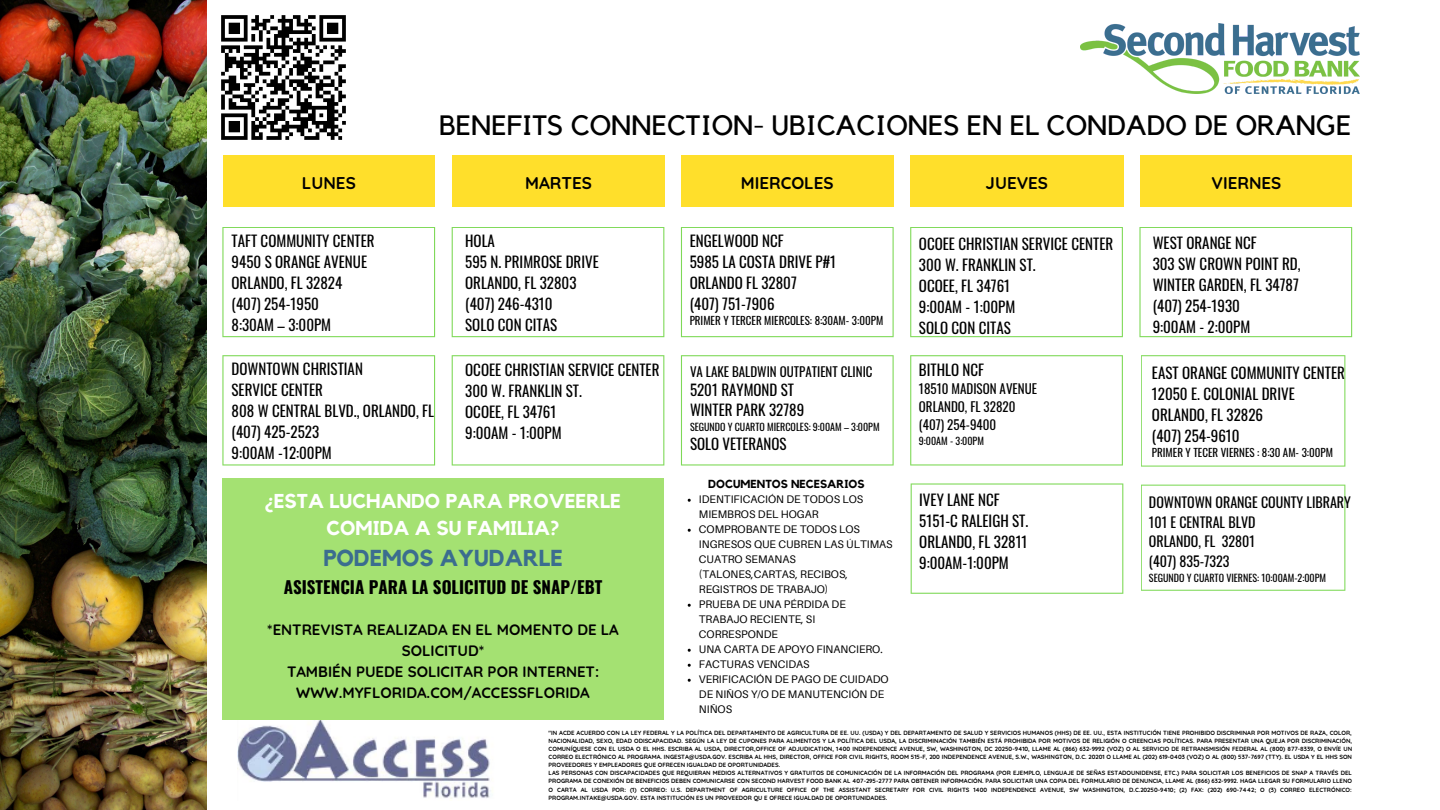
<style>
.page{position:relative;width:1440px;height:810px;background:#fff}
.page>*{position:absolute;margin:0;border:0;box-sizing:border-box;transform-origin:0 0}
.t1{font:27.9px "Kollektif";color:#000}
.t2{font:700 23px "Kollektif";color:#3b6d8f}
.t3{font:700 20px/27.8px "Kollektif";color:#fff;text-align:center}
.t4{font:700 17px "Oswald";color:#000}
.t5{font:700 17px "Quicksand";color:#000}
.t6{font:15px "Oswald";color:#000}
.t7{font:700 15px/21px "Quicksand";color:#000;text-align:center}
.t8{font:14px "Oswald";color:#000}
.t9{font:13px "Oswald";color:#000}
.t10{font:700 11.6px "Kollektif";color:#000}
.t11{font:11px/15px "Aileron";color:#000}
.t12{font:11px "Oswald";color:#000}
.t13{font:10px "Oswald";color:#000}
.t14{font:700 6.1px/8.1px "Quicksand";color:#000;text-align:justify}
</style>
<div class="page">
<svg style="left:222px;top:227px;width:213px;height:110px"></svg>
<div style="left:235px;top:239px;width:188px;height:86px;background:#fff"></div>
<svg style="left:452px;top:227px;width:212px;height:110px"></svg>
<div style="left:464px;top:239px;width:188px;height:86px;background:#fff"></div>
<svg style="left:681px;top:227px;width:213px;height:110px"></svg>
<div style="left:693px;top:239px;width:188px;height:86px;background:#fff"></div>
<svg style="left:910px;top:227px;width:213px;height:110px"></svg>
<div style="left:922px;top:239px;width:189px;height:86px;background:#fff"></div>
<svg style="left:1139px;top:227px;width:213px;height:110px"></svg>
<div style="left:1152px;top:239px;width:188px;height:86px;background:#fff"></div>
<div style="left:223px;top:155px;width:212px;height:51px;background:#ffdf2b"></div>
<div style="left:452px;top:155px;width:213px;height:51px;background:#ffdf2b"></div>
<div style="left:681px;top:155px;width:212px;height:51px;background:#ffdf2b"></div>
<div style="left:910px;top:155px;width:213px;height:51px;background:#ffdf2b"></div>
<div style="left:1141px;top:155px;width:211px;height:51px;background:#ffdf2b"></div>
<svg style="left:222px;top:355px;width:213px;height:111px"></svg>
<div style="left:235px;top:367px;width:188px;height:86px;background:#fff"></div>
<svg style="left:452px;top:355px;width:212px;height:111px"></svg>
<div style="left:464px;top:367px;width:188px;height:86px;background:#fff"></div>
<svg style="left:681px;top:355px;width:213px;height:111px"></svg>
<div style="left:693px;top:367px;width:188px;height:86px;background:#fff"></div>
<svg style="left:910px;top:355px;width:213px;height:111px"></svg>
<div style="left:922px;top:367px;width:189px;height:86px;background:#fff"></div>
<img style="left:237px;top:720px;width:253px;height:79px">
<img style="left:1080px;top:24px;width:279px;height:69px">
<img style="left:0;top:0;width:206px;height:810px">
<div style="left:222px;top:478px;width:442px;height:242px;background:#a4e172"></div>
<img style="left:206px;top:0;width:140px;height:155px">
<svg style="left:911px;top:483px;width:212px;height:111px"></svg>
<div style="left:923px;top:496px;width:188px;height:86px;background:#fff"></div>
<svg style="left:1141px;top:355px;width:204px;height:112px"></svg>
<div style="left:1152px;top:367px;width:182px;height:88px;background:#fff"></div>
<svg style="left:1141px;top:485px;width:204px;height:106px"></svg>
<div style="left:1152px;top:496px;width:182px;height:83px;background:#fff"></div>
<p class="t1" style="left:439px;top:112px;width:914px">BENEFITS CONNECTION- UBICACIONES EN EL CONDADO DE ORANGE</p>
<p class="t5" style="left:302px;top:172px;width:55px">LUNES</p>
<p class="t5" style="left:525px;top:172px;width:68px">MARTES</p>
<p class="t5" style="left:741px;top:172px;width:94px">MIERCOLES</p>
<p class="t5" style="left:986px;top:172px;width:64px">JUEVES</p>
<p class="t5" style="left:1211px;top:172px;width:71px">VIERNES</p>
<p class="t6" style="left:232px;top:230px;width:145px">TAFT COMMUNITY CENTER</p>
<p class="t6" style="left:232px;top:251px;width:137px">9450 S ORANGE AVENUE</p>
<p class="t6" style="left:232px;top:272px;width:112px">ORLANDO, FL 32824</p>
<p class="t6" style="left:232px;top:293px;width:89px">(407) 254-1950</p>
<p class="t6" style="left:232px;top:314px;width:101px">8:30AM – 3:00PM</p>
<p class="t6" style="left:232px;top:357px;width:133px">DOWNTOWN CHRISTIAN</p>
<p class="t6" style="left:232px;top:378px;width:93px">SERVICE CENTER</p>
<p class="t6" style="left:232px;top:399px;width:204px">808 W CENTRAL BLVD., ORLANDO, FL</p>
<p class="t6" style="left:232px;top:420px;width:89px">(407) 425-2523</p>
<p class="t6" style="left:232px;top:441px;width:102px">9:00AM -12:00PM</p>
<p class="t6" style="left:465px;top:229px;width:31px">HOLA</p>
<p class="t6" style="left:465px;top:250px;width:135px">595 N. PRIMROSE DRIVE</p>
<p class="t6" style="left:465px;top:271px;width:113px">ORLANDO, FL 32803</p>
<p class="t6" style="left:465px;top:292px;width:89px">(407) 246-4310</p>
<p class="t6" style="left:465px;top:313px;width:93px">SOLO CON CITAS</p>
<p class="t6" style="left:465px;top:358px;width:196px">OCOEE CHRISTIAN SERVICE CENTER</p>
<p class="t6" style="left:465px;top:379px;width:118px">300 W. FRANKLIN ST.</p>
<p class="t6" style="left:465px;top:400px;width:93px">OCOEE, FL 34761</p>
<p class="t6" style="left:465px;top:421px;width:98px">9:00AM - 1:00PM</p>
<p class="t3" style="left:265px;top:488px;width:357px">¿ESTA LUCHANDO PARA PROVEERLE<br>COMIDA A SU FAMILIA?</p>
<p class="t2" style="left:323px;top:548px;width:241px">PODEMOS AYUDARLE</p>
<p class="t4" style="left:284px;top:574px;width:320px">ASISTENCIA PARA LA SOLICITUD DE SNAP/EBT</p>
<p class="t7" style="left:267px;top:619px;width:353px">*ENTREVISTA REALIZADA EN EL MOMENTO DE LA<br>SOLICITUD*</p>
<p class="t7" style="left:287px;top:661px;width:314px">TAMBIÉN PUEDE SOLICITAR POR INTERNET:<br>WWW.MYFLORIDA.COM/ACCESSFLORIDA</p>
<p class="t6" style="left:690px;top:229px;width:96px">ENGELWOOD NCF</p>
<p class="t6" style="left:690px;top:250px;width:148px">5985 LA COSTA DRIVE P#1</p>
<p class="t6" style="left:690px;top:271px;width:109px">ORLANDO FL 32807</p>
<p class="t6" style="left:690px;top:292px;width:86px">(407) 751-7906</p>
<p class="t12" style="left:690px;top:312px;width:195px">PRIMER Y TERCER MIERCOLES: 8:30AM- 3:00PM</p>
<p class="t9" style="left:690px;top:361px;width:184px">VA LAKE BALDWIN OUTPATIENT CLINIC</p>
<p class="t6" style="left:690px;top:378px;width:106px">5201 RAYMOND ST</p>
<p class="t6" style="left:690px;top:398px;width:116px">WINTER PARK 32789</p>
<p class="t13" style="left:690px;top:419px;width:191px">SEGUNDO Y CUARTO MIERCOLES: 9:00AM – 3:00PM</p>
<p class="t6" style="left:690px;top:432px;width:98px">SOLO VETERANOS</p>
<p class="t10" style="left:708px;top:479px;width:158px">DOCUMENTOS NECESARIOS</p>
<p class="t11" style="left:699px;top:492px;width:166px">IDENTIFICACIÓN DE TODOS LOS<br>MIEMBROS DEL HOGAR</p>
<p class="t11" style="left:699px;top:522px;width:195px">COMPROBANTE DE TODOS LOS<br>INGRESOS QUE CUBREN LAS ÚLTIMAS<br>CUATRO SEMANAS (TALONES,CARTAS, RECIBOS,<br>REGISTROS DE TRABAJO)</p>
<p class="t11" style="left:699px;top:597px;width:148px">PRUEBA DE UNA PÉRDIDA DE<br>TRABAJO RECIENTE, SI<br>CORRESPONDE</p>
<p class="t11" style="left:699px;top:642px;width:185px">UNA CARTA DE APOYO FINANCIERO.</p>
<p class="t11" style="left:699px;top:657px;width:112px">FACTURAS VENCIDAS</p>
<p class="t11" style="left:699px;top:672px;width:191px">VERIFICACIÓN DE PAGO DE CUIDADO<br>DE NIÑOS Y/O DE MANUTENCIÓN DE<br>NIÑOS</p>
<p class="t6" style="left:919px;top:232px;width:196px">OCOEE CHRISTIAN SERVICE CENTER</p>
<p class="t6" style="left:919px;top:253px;width:118px">300 W. FRANKLIN ST.</p>
<p class="t6" style="left:919px;top:274px;width:93px">OCOEE, FL 34761</p>
<p class="t6" style="left:919px;top:295px;width:98px">9:00AM - 1:00PM</p>
<p class="t6" style="left:919px;top:316px;width:93px">SOLO CON CITAS</p>
<p class="t6" style="left:919px;top:358px;width:67px">BITHLO NCF</p>
<p class="t9" style="left:919px;top:379px;width:120px">18510 MADISON AVENUE</p>
<p class="t9" style="left:919px;top:397px;width:98px">ORLANDO, FL 32820</p>
<p class="t9" style="left:919px;top:415px;width:79px">(407) 254-9400</p>
<p class="t13" style="left:919px;top:433px;width:67px">9:00AM - 3:00PM</p>
<p class="t6" style="left:919px;top:488px;width:82px">IVEY LANE NCF</p>
<p class="t6" style="left:919px;top:509px;width:111px">5151-C RALEIGH ST.</p>
<p class="t6" style="left:919px;top:530px;width:110px">ORLANDO, FL 32811</p>
<p class="t6" style="left:919px;top:551px;width:91px">9:00AM-1:00PM</p>
<p class="t6" style="left:1153px;top:231px;width:106px">WEST ORANGE NCF</p>
<p class="t6" style="left:1153px;top:252px;width:149px">303 SW CROWN POINT RD,</p>
<p class="t6" style="left:1153px;top:273px;width:148px">WINTER GARDEN, FL 34787</p>
<p class="t6" style="left:1153px;top:294px;width:89px">(407) 254-1930</p>
<p class="t6" style="left:1153px;top:315px;width:99px">9:00AM - 2:00PM</p>
<p class="t6" style="left:1152px;top:361px;width:195px">EAST ORANGE COMMUNITY CENTER</p>
<p class="t6" style="left:1152px;top:382px;width:144px">12050 E. COLONIAL DRIVE</p>
<p class="t6" style="left:1152px;top:403px;width:113px">ORLANDO, FL 32826</p>
<p class="t6" style="left:1152px;top:424px;width:89px">(407) 254-9610</p>
<p class="t12" style="left:1152px;top:443px;width:183px">PRIMER Y TECER VIERNES : 8:30 AM- 3:00PM</p>
<p class="t8" style="left:1149px;top:491px;width:204px">DOWNTOWN ORANGE COUNTY LIBRARY</p>
<p class="t8" style="left:1149px;top:511px;width:108px">101 E CENTRAL BLVD</p>
<p class="t8" style="left:1149px;top:530px;width:107px">ORLANDO, FL 32801</p>
<p class="t8" style="left:1149px;top:550px;width:82px">(407) 835-7323</p>
<p class="t13" style="left:1149px;top:570px;width:179px">SEGUNDO Y CUARTO VIERNES: 10:00AM-2:00PM</p>
<p class="t14" style="left:549px;top:729px;width:805px">"IN ACDE ACUERDO CON LA LEY FEDERAL Y LA POLÍTICA DEL DEPARTAMENTO DE AGRICULTURA DE EE. UU. (USDA) Y DEL DEPARTAMENTO DE SALUD Y SERVICIOS HUMANOS (HHS) DE EE. UU., ESTA INSTITUCIÓN TIENE PROHIBIDO DISCRIMINAR POR MOTIVOS DE RAZA, COLOR, NACIONALIDAD, SEXO, EDAD ODISCAPACIDAD. SEGÚN LA LEY DE CUPONES PARA ALIMENTOS Y LA POLÍTICA DEL USDA, LA DISCRIMINACIÓN TAMBIÉN ESTÁ PROHIBIDA POR MOTIVOS DE RELIGIÓN O CREENCIAS POLÍTICAS. PARA PRESENTAR UNA QUEJA POR DISCRIMINACIÓN, COMUNÍQUESE CON EL USDA O EL HHS. ESCRIBA AL USDA, DIRECTOR,OFFICE OF ADJUDICATION, 1400 INDEPENDENCE AVENUE, SW, WASHINGTON, DC 20250-9410, LLAME AL (866) 632-9992 (VOZ) O AL SERVICIO DE RETRANSMISIÓN FEDERAL AL (800) 877-8339, O ENVÍE UN CORREO ELECTRÓNICO AL PROGRAMA. INGESTA@USDA.GOV. ESCRIBA AL HHS, DIRECTOR, OFFICE FOR CIVIL RIGHTS, ROOM 515-F, 200 INDEPENDENCE AVENUE, S.W., WASHINGTON, D.C. 20201 O LLAME AL (202) 619-0403 (VOZ) O AL (800) 537-7697 (TTY). EL USDA Y EL HHS SON PROVEEDORES Y EMPLEADORES QUE OFRECEN IGUALDAD DE OPORTUNIDADES.</p>
<p class="t14" style="left:549px;top:769px;width:805px">LAS PERSONAS CON DISCAPACIDADES QUE REQUIERAN MEDIOS ALTERNATIVOS Y GRATUITOS DE COMUNICACIÓN DE LA INFORMACIÓN DEL PROGRAMA (POR EJEMPLO, LENGUAJE DE SEÑAS ESTADOUNIDENSE, ETC.) PARA SOLICITAR LOS BENEFICIOS DE SNAP A TRAVÉS DEL PROGRAMA DE CONEXIÓN DE BENEFICIOS DEBEN COMUNICARSE CON SECOND HARVEST FOOD BANK AL 407-295-2777 PARA OBTENER INFORMACIÓN. PARA SOLICITAR UNA COPIA DEL FORMULARIO DE DENUNCIA, LLAME AL (866) 632-9992. HAGA LLEGAR SU FORMULARIO LLENO O CARTA AL USDA POR: (1) CORREO: U.S. DEPARTMENT OF AGRICULTURE OFFICE OF THE ASSISTANT SECRETARY FOR CIVIL RIGHTS 1400 INDEPENDENCE AVENUE, SW WASHINGTON, D.C.20250-9410; (2) FAX: (202) 690-7442; O (3) CORREO ELECTRÓNICO:<br>PROGRAM.INTAKE@USDA.GOV. ESTA INSTITUCIÓN ES UN PROVEEDOR QU E OFRECE IGUALDAD DE OPORTUNIDADES.</p>
</div>
